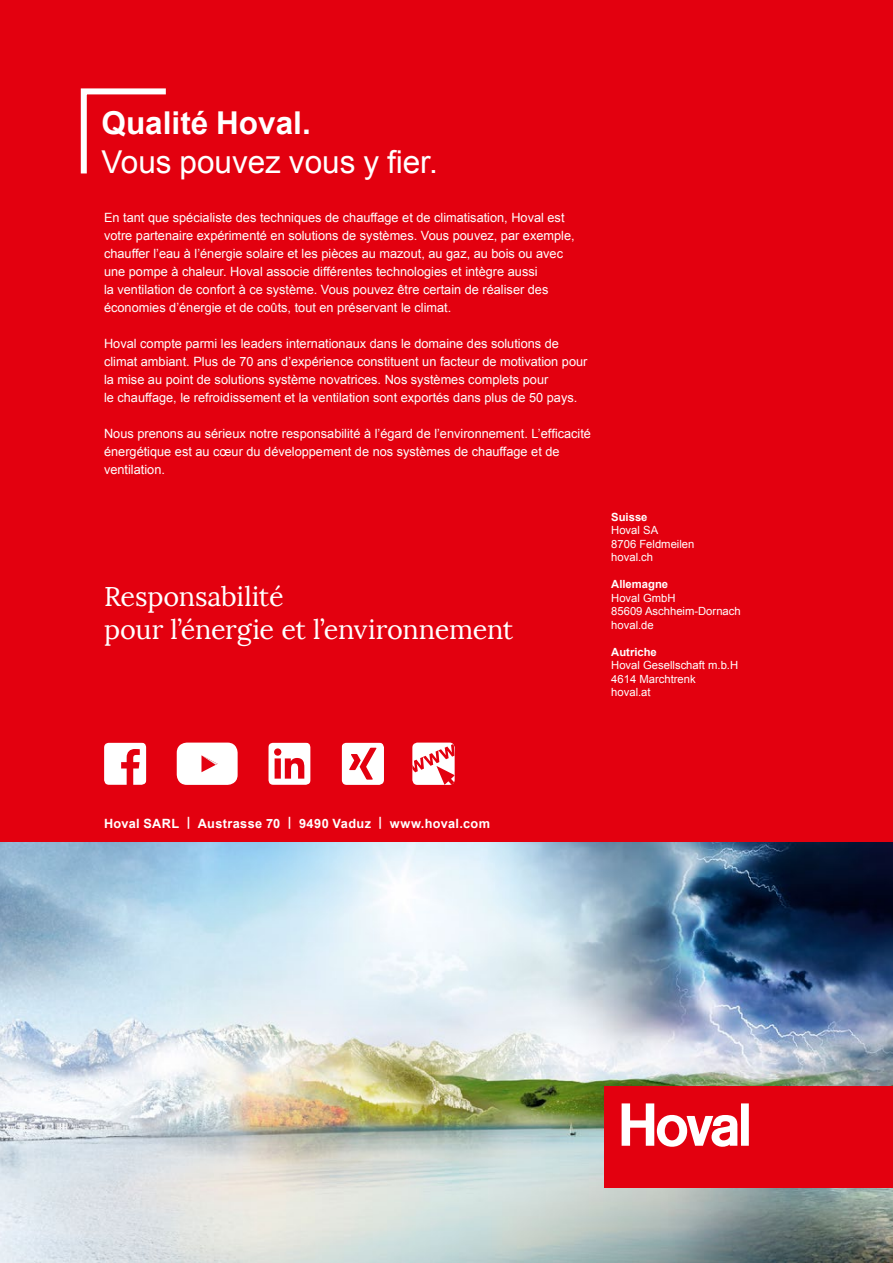
<style>
.page{position:relative;width:893px;height:1263px;background:#fff}
.page>*{position:absolute;margin:0;border:0;box-sizing:border-box;transform-origin:0 0}
.TITLE_cover{font:31.5px "Arial";color:#fff}
.TITLE_cover-2{font:700 31.5px "Arial";color:#fff}
.Claim{font:27px "Lora";letter-spacing:-.015em;color:#fff}
.Fließtext_8_5pt_Regu{font:12.75px/18px "Arial";color:#fff}
.Fließtext_8_5pt_Bold{font:700 12.75px "Arial";letter-spacing:.025em;color:#fff}
.Bildunterschrift_7_5{font:11.25px "Arial";color:#fff}
.Bildunterschrift_7_5-2{font:700 11.25px "Arial";color:#fff}
</style>
<div class="page">
<img style="left:0;top:842px;width:893px;height:421px">
<div style="left:0;top:0;width:893px;height:842px;background:#e3000f"></div>
<svg style="left:104px;top:743px;width:42px;height:42px"></svg>
<svg style="left:268px;top:743px;width:43px;height:42px"></svg>
<svg style="left:342px;top:743px;width:42px;height:42px"></svg>
<div style="left:177px;top:743px;width:61px;height:42px;background:#fff;border-radius:10px"></div>
<svg style="left:201px;top:755px;width:17px;height:18px"></svg>
<div style="left:412px;top:743px;width:43px;height:42px;background:#fff;border-radius:5px"></div>
<svg style="left:412px;top:744px;width:43px;height:41px"></svg>
<svg style="left:80px;top:88px;width:86px;height:86px"></svg>
<div style="left:605px;top:1086px;width:287px;height:102px;background:#e3000f"></div>
<svg style="left:622px;top:1103px;width:127px;height:44px"></svg>
<p class="TITLE_cover-2" style="left:102px;top:103px;width:211px">Qualité Hoval.</p>
<p class="TITLE_cover" style="left:102px;top:142px;width:338px">Vous pouvez vous y fier.</p>
<p class="Fließtext_8_5pt_Regu" style="left:104px;top:209px;width:472px">En tant que spécialiste des techniques de chauffage et de climatisation, Hoval est votre partenaire expérimenté en solutions de systèmes. Vous pouvez, par exemple, chauffer l’eau à l’énergie solaire et les pièces au mazout, au gaz, au bois ou avec une pompe à chaleur. Hoval associe différentes technologies et intègre aussi<br>la ventilation de confort à ce système. Vous pouvez être certain de réaliser des économies d’énergie et de coûts, tout en préservant le climat.</p>
<p class="Fließtext_8_5pt_Regu" style="left:104px;top:335px;width:485px">Hoval compte parmi les leaders internationaux dans le domaine des solutions de climat ambiant. Plus de 70 ans d’expérience constituent un facteur de motivation pour la mise au point de solutions système novatrices. Nos systèmes complets pour<br>le chauffage, le refroidissement et la ventilation sont exportés dans plus de 50 pays.</p>
<p class="Fließtext_8_5pt_Regu" style="left:104px;top:425px;width:488px">Nous prenons au sérieux notre responsabilité à lʼégard de l’environnement. L’efficacité énergétique est au cœur du développement de nos systèmes de chauffage et de ventilation.</p>
<p class="Claim" style="left:104px;top:580px;width:181px">Responsabilité</p>
<p class="Claim" style="left:104px;top:613px;width:411px">pour l’énergie et l’environnement</p>
<p class="Bildunterschrift_7_5-2" style="left:611px;top:509px;width:38px">Suisse</p>
<p class="Bildunterschrift_7_5" style="left:611px;top:523px;width:48px">Hoval SA</p>
<p class="Bildunterschrift_7_5" style="left:611px;top:536px;width:85px">8706 Feldmeilen</p>
<p class="Bildunterschrift_7_5" style="left:611px;top:550px;width:43px">hoval.ch</p>
<p class="Bildunterschrift_7_5-2" style="left:611px;top:577px;width:58px">Allemagne</p>
<p class="Bildunterschrift_7_5" style="left:611px;top:590px;width:66px">Hoval GmbH</p>
<p class="Bildunterschrift_7_5" style="left:611px;top:604px;width:131px">85609 Aschheim-Dornach</p>
<p class="Bildunterschrift_7_5" style="left:611px;top:617px;width:44px">hoval.de</p>
<p class="Bildunterschrift_7_5-2" style="left:611px;top:644px;width:47px">Autriche</p>
<p class="Bildunterschrift_7_5" style="left:611px;top:658px;width:128px">Hoval Gesellschaft m.b.H</p>
<p class="Bildunterschrift_7_5" style="left:611px;top:671px;width:86px">4614 Marchtrenk</p>
<p class="Bildunterschrift_7_5" style="left:611px;top:685px;width:41px">hoval.at</p>
<p class="Fließtext_8_5pt_Bold" style="left:104px;top:815px;width:387px">Hoval SARL | Austrasse 70 | 9490 Vaduz | www.hoval.com</p>
</div>
